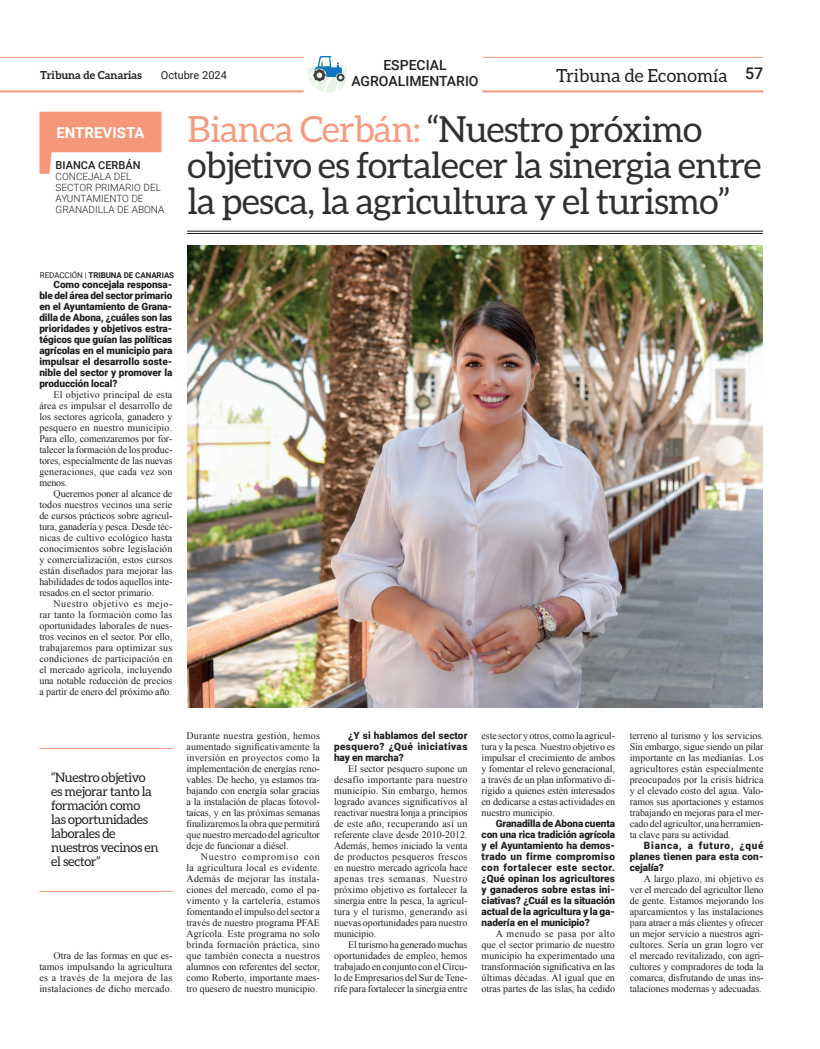
<style>
.page{position:relative;width:820px;height:1049px;background:#fff}
.page>*{position:absolute;margin:0;border:0;box-sizing:border-box;transform-origin:0 0}
.t1{font:36px/36px "Aleo";letter-spacing:-.02em;color:#312f30}
.t2{font:18px "Aleo";color:#231f20}
.t3{font:500 16px "Roboto";color:#231f20}
.t4{font:700 15px "Roboto";color:#fff}
.t5{font:500 14px/16px "Roboto";color:#231f20;text-align:center}
.t6{font:13px/14px "Aleo";letter-spacing:-.03em;color:#231f20}
.t7{font:700 11px "Aleo";color:#231f20}
.t8{font:500 11px "Roboto";color:#231f20}
.t9{font:11px "Roboto";color:#231f20}
.t10{font:10px/11px "Times New Roman";letter-spacing:-.01em;color:#231f20;text-align:justify}
.t11{font:900 10px/11px "Roboto";letter-spacing:-.01em;color:#231f20;text-align:justify}
.t12{font:300 10px/11px "Roboto";color:#231f20}
.t13{font:700 8px "Roboto";letter-spacing:-.01em;color:#231f20}
.s1{color:#f69b7f}
.s2{font-weight:400}
</style>
<div class="page">
<hr style="left:0;top:90px;width:303px;height:2px;background:#f6977a">
<hr style="left:482px;top:90px;width:281px;height:2px;background:#f6977a">
<hr style="left:0;top:57px;width:303px;height:1px;background:#f6977a">
<hr style="left:482px;top:57px;width:281px;height:1px;background:#f6977a">
<svg style="left:308px;top:56px;width:38px;height:37px"></svg>
<hr style="left:187px;top:233px;width:575px;height:1px;background:#231f20">
<hr style="left:187px;top:231px;width:575px;height:1px;background:#231f20">
<svg style="left:39px;top:112px;width:122px;height:62px"></svg>
<hr style="left:39px;top:748px;width:134px;height:1px;background:#f6977a">
<hr style="left:39px;top:891px;width:134px;height:1px;background:#f6977a">
<img style="left:187px;top:245px;width:575px;height:462px">
<h3 class="t5" style="left:351px;top:57px;width:129px">ESPECIAL<br>AGROALIMENTARIO</h3>
<h3 class="t3" style="left:744px;top:62px;width:20px">57</h3>
<p class="t7" style="left:40px;top:69px;width:103px">Tribuna de Canarias</p>
<p class="t9" style="left:161px;top:68px;width:68px">Octubre 2024</p>
<h2 class="t2" style="left:556px;top:66px;width:173px">Tribuna de Economía</h2>
<h3 class="t4" style="left:56px;top:122px;width:90px">ENTREVISTA</h3>
<p class="t8" style="left:56px;top:158px;width:86px">BIANCA CERBÁN</p>
<p class="t12" style="left:56px;top:171px;width:110px">CONCEJALA DEL<br>SECTOR PRIMARIO DEL<br>AYUNTAMIENTO DE<br>GRANADILLA DE ABONA</p>
<h1 class="t1" style="left:187px;top:111px;width:575px"><span class="s1">Bianca Cerbán:</span> “Nuestro próximo objetivo es fortalecer la sinergia entre la pesca, la agricultura y el turismo”</h1>
<p class="t13" style="left:40px;top:270px;width:136px"><span class="s2">REDACCIÓN |</span> TRIBUNA DE CANARIAS</p>
<p class="t11" style="left:39px;top:278px;width:134px;text-indent:14px">Como concejala responsa&shy;ble del área del sector primario en el Ayuntamiento de Grana&shy;dilla de Abona, ¿cuáles son las prioridades y objetivos estra&shy;tégicos que guían las políticas agrícolas en el municipio para impulsar el desarrollo soste&shy;nible del sector y promover la producción local?</p>
<p class="t10" style="left:39px;top:389px;width:134px;text-indent:14px">El objetivo principal de esta área es impulsar el desarrollo de los sectores agrícola, ganadero y pesquero en nuestro municipio.<br>Para ello, comenzaremos por for&shy;talecer la formación de los produc&shy;tores, especialmente de las nuevas generaciones, que cada vez son menos.</p>
<p class="t10" style="left:39px;top:488px;width:134px;text-indent:14px">Queremos poner al alcance de todos nuestros vecinos una serie de cursos prácticos sobre agricul&shy;tura, ganadería y pesca. Desde téc&shy;nicas de cultivo ecológico hasta conocimientos sobre legislación y comercialización, estos cursos están diseñados para mejorar las habilidades de todos aquellos inte&shy;resados en el sector primario.</p>
<p class="t10" style="left:39px;top:598px;width:134px;text-indent:14px">Nuestro objetivo es mejo&shy;rar tanto la formación como las oportunidades laborales de nues&shy;tros vecinos en el sector. Por ello, trabajaremos para optimizar sus condiciones de participación en el mercado agrícola, incluyendo una notable reducción de precios a partir de enero del próximo año.</p>
<h3 class="t6" style="left:51px;top:771px;width:109px">“Nuestro objetivo es mejorar tanto la formación como las oportunidades laborales de nuestros vecinos en el sector”</h3>
<p class="t10" style="left:39px;top:950px;width:134px;text-indent:14px">Otra de las formas en que es&shy;tamos impulsando la agricultura es a través de la mejora de las instalaciones de dicho mercado.</p>
<p class="t10" style="left:186px;top:730px;width:135px">Durante nuestra gestión, hemos aumentado significativamente la inversión en proyectos como la implementación de energías reno&shy;vables. De hecho, ya estamos tra&shy;bajando con energía solar gracias a la instalación de placas fotovol&shy;taicas, y en las próximas semanas finalizaremos la obra que permitirá que nuestro mercado del agricultor deje de funcionar a diésel.</p>
<p class="t10" style="left:186px;top:851px;width:135px;text-indent:14px">Nuestro compromiso con la agricultura local es evidente.<br>Además de mejorar las instala&shy;ciones del mercado, como el pa&shy;vimento y la cartelería, estamos fomentando el impulso del sector a través de nuestro programa PFAE Agrícola. Este programa no solo brinda formación práctica, sino que también conecta a nuestros alumnos con referentes del sector, como Roberto, importante maes&shy;tro quesero de nuestro municipio.</p>
<p class="t11" style="left:334px;top:729px;width:135px;text-indent:14px">¿Y si hablamos del sector pesquero? ¿Qué iniciativas hay en marcha?</p>
<p class="t10" style="left:334px;top:763px;width:135px;text-indent:14px">El sector pesquero supone un desafío importante para nuestro municipio. Sin embargo, hemos logrado avances significativos al reactivar nuestra lonja a principios de este año, recuperando así un referente clave desde 2010-2012.<br>Además, hemos iniciado la venta de productos pesqueros frescos en nuestro mercado agrícola hace apenas tres semanas. Nuestro próximo objetivo es fortalecer la sinergia entre la pesca, la agricul&shy;tura y el turismo, generando así nuevas oportunidades para nuestro municipio.</p>
<p class="t10" style="left:334px;top:939px;width:135px;text-indent:14px">El turismo ha generado muchas oportunidades de empleo, hemos trabajado en conjunto con el Círcu&shy;lo de Empresarios del Sur de Tene&shy;rife para fortalecer la sinergia entre</p>
<p class="t10" style="left:481px;top:730px;width:135px">este sector y otros, como la agricul&shy;tura y la pesca. Nuestro objetivo es impulsar el crecimiento de ambos y fomentar el relevo generacional, a través de un plan informativo di&shy;rigido a quienes estén interesados en dedicarse a estas actividades en nuestro municipio.</p>
<p class="t11" style="left:481px;top:817px;width:135px;text-indent:14px">Granadilla de Abona cuenta con una rica tradición agrícola y el Ayuntamiento ha demos&shy;trado un firme compromiso con fortalecer este sector. ¿Qué opinan los agricultores y ganaderos sobre estas ini&shy;ciativas? ¿Cuál es la situación actual de la agricultura y la ga&shy;nadería en el municipio?</p>
<p class="t10" style="left:481px;top:928px;width:135px;text-indent:14px">A menudo se pasa por alto que el sector primario de nuestro municipio ha experimentado una transformación significativa en las últimas décadas. Al igual que en otras partes de las islas, ha cedido</p>
<p class="t10" style="left:629px;top:730px;width:135px">terreno al turismo y los servicios.<br>Sin embargo, sigue siendo un pilar importante en las medianías. Los agricultores están especialmente preocupados por la crisis hídrica y el elevado costo del agua. Valo&shy;ramos sus aportaciones y estamos trabajando en mejoras para el mer&shy;cado del agricultor, una herramien&shy;ta clave para su actividad.</p>
<p class="t11" style="left:629px;top:839px;width:135px;text-indent:14px">Bianca, a futuro, ¿qué planes tienen para esta con&shy;cejalía?</p>
<p class="t10" style="left:629px;top:873px;width:135px;text-indent:14px">A largo plazo, mi objetivo es ver el mercado del agricultor lleno de gente. Estamos mejorando los aparcamientos y las instalaciones para atraer a más clientes y ofrecer un mejor servicio a nuestros agri&shy;cultores. Sería un gran logro ver el mercado revitalizado, con agri&shy;cultores y compradores de toda la comarca, disfrutando de unas ins&shy;talaciones modernas y adecuadas.</p>
</div>
